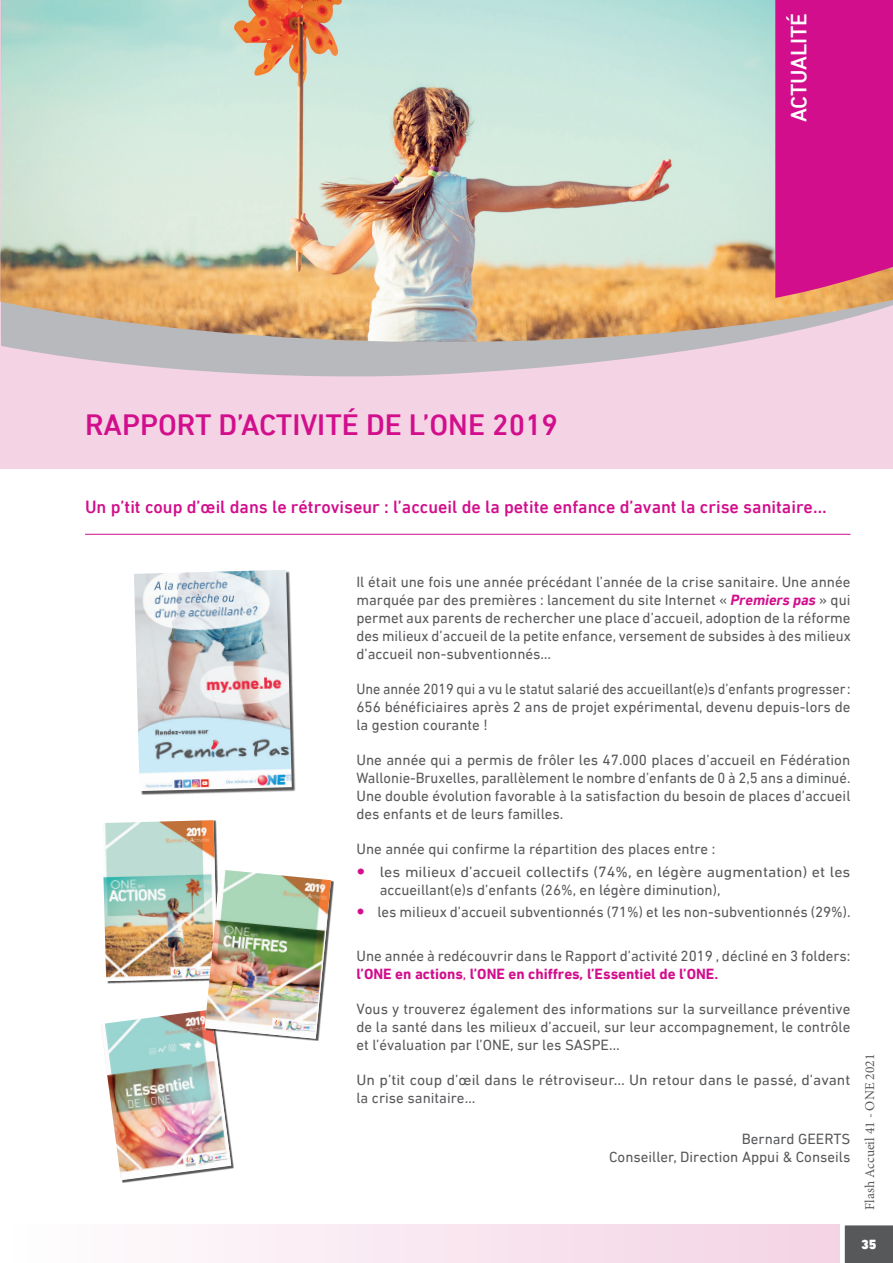
<style>
.page{position:relative;width:893px;height:1263px;background:#fff}
.page>*{position:absolute;margin:0;border:0;box-sizing:border-box;transform-origin:0 0}
.Titre_Actualité{font:500 30px "DIN Next LT Pro";color:#d20e8c}
.t1{font:500 22.5px "DIN Next LT Pro";color:#fff}
.Introduction_article{font:500 18px "DIN Next LT Pro";color:#d20e8c}
.texte_article{font:15px/18px "DIN Next LT Pro";color:#57585a;text-align:justify}
.texte_article-2{font:15px/18px "DIN Next LT Pro";color:#57585a;text-align:justify;scale:.95 1}
.texte_article-3{font:15px/18px "DIN Next LT Pro";color:#57585a;scale:1.07 1}
.texte_article-4{font:15px/18px "DIN Next LT Pro";color:#57585a;scale:1.05 1}
.t2{font:13.5px "Minion Pro";color:#58595b}
.t3{font:900 13.5px "DIN Next LT Pro";color:#fff}
.s1{font-weight:700;font-style:italic;color:#d20e8c}
.s2{font-weight:700;color:#d20e8c}
.s3{color:#d20e8c}
</style>
<div class="page">
<svg style="left:836px;top:1224px;width:57px;height:39px;background:#6e6e70"></svg>
<div style="left:1px;top:1225px;width:838px;height:38px;background:linear-gradient(to right,#fefefe,#f3d3e4)"></div>
<div style="left:0;top:0;width:893px;height:468px;background:#f4d3e4"></div>
<svg style="left:1px;top:342px;width:737px;height:35px;fill:#b8b9bc"></svg>
<hr style="left:85px;top:534px;width:765px;height:1px;background:#d20e8c">
<div style="left:135px;top:571px;width:161px;height:224px;background:#231f20;opacity:.75"></div>
<img style="left:134px;top:570px;width:158px;height:221px">
<div style="left:206px;top:870px;width:128px;height:171px;background:#231f20;opacity:.75"></div>
<img style="left:101px;top:820px;width:230px;height:360px">
<img style="left:205px;top:869px;width:126px;height:170px">
<img style="left:0;top:0;width:893px;height:342px">
<div style="left:775px;top:0;width:118px;height:298px;background:#d20e8c"></div>
<p class="t1" style="left:786px;top:122px;width:111px;rotate:-90deg">ACTUALITÉ</p>
<p class="Titre_Actualité" style="left:85px;top:407px;width:475px">RAPPORT D’ACTIVITÉ DE L’ONE 2019</p>
<p class="Introduction_article" style="left:85px;top:496px;width:743px">Un p’tit coup d’œil dans le rétroviseur : l’accueil de la petite enfance d’avant la crise sanitaire…</p>
<p class="texte_article" style="left:356px;top:573px;width:496px">Il était une fois une année précédant l’année de la crise sanitaire. Une année marquée par des premières : lancement du site Internet « <span class="s1">Premiers pas</span> » qui permet aux parents de rechercher une place d’accueil, adoption de la réforme des milieux d’accueil de la petite enfance, versement de subsides à des milieux d’accueil non-subventionnés…</p>
<p class="texte_article-2" style="left:356px;top:680px;width:521px">Une année 2019 qui a vu le statut salarié des accueillant(e)s d’enfants progresser:<br>656 bénéficiaires après 2 ans de projet expérimental, devenu depuis-lors de la gestion courante !</p>
<p class="texte_article" style="left:356px;top:751px;width:496px">Une année qui a permis de frôler les 47.000 places d’accueil en Fédération Wallonie-Bruxelles, parallèlement le nombre d’enfants de 0 à 2,5 ans a diminué.<br>Une double évolution favorable à la satisfaction du besoin de places d’accueil des enfants et de leurs familles.</p>
<p class="texte_article" style="left:356px;top:840px;width:361px">Une année qui confirme la répartition des places entre :</p>
<p class="texte_article-3" style="left:380px;top:862px;width:441px">les milieux d’accueil collectifs (74%, en légère augmentation) et les accueillant(e)s d’enfants (26%, en légère diminution),</p>
<p class="texte_article" style="left:377px;top:902px;width:475px">les milieux d’accueil subventionnés (71%) et les non-subventionnés (29%).</p>
<p class="texte_article" style="left:356px;top:947px;width:496px">Une année à redécouvrir dans le Rapport d’activité 2019 , décliné en 3 folders: <span class="s2">l’ONE en actions</span><span class="s3">,</span> <span class="s2">l’ONE en chiffres</span><span class="s1">,</span> <span class="s2">l’Essentiel de l’ONE.</span></p>
<p class="texte_article" style="left:356px;top:1000px;width:495px">Vous y trouverez également des informations sur la surveillance préventive de la santé dans les milieux d’accueil, sur leur accompagnement, le contrôle et l’évaluation par l’ONE, sur les SASPE…</p>
<p class="texte_article-4" style="left:356px;top:1071px;width:472px">Un p’tit coup d’œil dans le rétroviseur… Un retour dans le passé, d’avant la crise sanitaire…</p>
<p class="texte_article" style="left:742px;top:1129px;width:110px">Bernard GEERTS</p>
<p class="texte_article" style="left:609px;top:1147px;width:243px">Conseiller, Direction Appui &amp; Conseils</p>
<p class="t2" style="left:861px;top:1210px;width:158px;rotate:-90deg">Flash Accueil 41 - ONE 2021</p>
<p class="t3" style="left:861px;top:1236px;width:17px">35</p>
</div>
